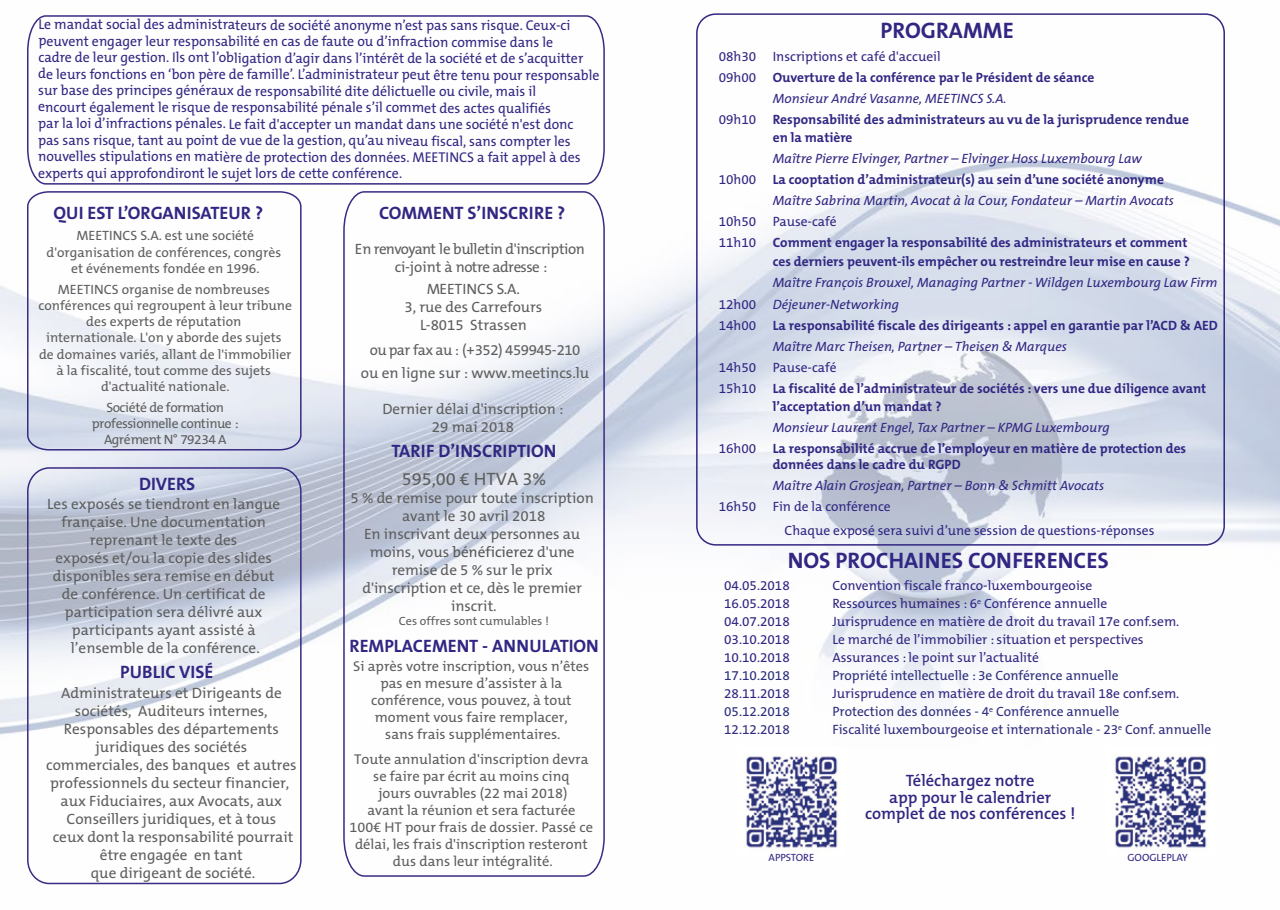
<style>
.page{position:relative;width:1280px;height:910px;background:#fff}
.page>*{position:absolute;margin:0;border:0;box-sizing:border-box;transform-origin:0 0}
.t1{font:700 22.5px "The Mix B7";color:#312783}
.t2{font:700 18px "The Mix B7";color:#312783}
.t3{font:18px "The Mix B5 Plain";color:#5e5e5e}
.t4{font:600 16.5px/16.5px "The Mix B6";color:#312783;text-align:center}
.t5{font:15px/18px "The Mix B5 Plain";color:#5e5e5e;text-align:center}
.t6{font:15px/18px "The Mix B5 Plain";letter-spacing:-.03em;color:#5e5e5e;text-align:center}
.t7{font:14.25px/16.5px "The Mix B5 Plain";letter-spacing:-.005em;color:#312783}
.t8{font:14.25px/17.1px "The Mix B5 Plain";color:#5e5e5e;text-align:center}
.t9{font:700 13.5px/18px "The Mix B7";color:#312783}
.t10{font:13.5px "The Mix B5 Plain";color:#312783}
.t11{font:italic 13.5px/21px "The Mix B5 Plain";color:#312783}
.t12{font:13.5px/16.2px "The Mix B5 Plain";color:#5e5e5e;text-align:center}
.t13{font:13.5px "The Mix B5 Plain";color:#2c2f7c}
.t14{font:13.5px "The Mix B5 Plain";color:#302d7e}
.t15{font:13.5px/16.2px "The Mix B5 Plain";letter-spacing:-.035em;color:#5e5e5e;text-align:center}
.t16{font:12px "The Mix B5 Plain";color:#5e5e5e}
.t17{font:10.5px "The Mix B5 Plain";color:#312783}
.s1{color:#575756}
.s2{font-family:"The Mix B5 Plain";font-weight:400}
.s3{font-style:normal}
.s4{color:#302d7e}
</style>
<div class="page">
<img style="left:0;top:16px;width:1280px;height:869px">
<div style="left:696px;top:13px;width:529px;height:533px;border:2px solid #312783;border-radius:19px"></div>
<svg style="left:26px;top:15px;width:580px;height:170px"></svg>
<svg style="left:342px;top:190px;width:264px;height:687px"></svg>
<svg style="left:26px;top:190px;width:276px;height:261px"></svg>
<div style="left:27px;top:467px;width:275px;height:417px;border:2px solid #392a83;border-radius:23px"></div>
<img style="left:737px;top:747px;width:108px;height:108px">
<img style="left:1106px;top:747px;width:108px;height:108px">
<p class="t7" style="left:38px;top:17px;width:563px">Le mandat social des administrateurs de société anonyme n’est pas sans risque. Ceux-ci peuvent engager leur responsabilité en cas de faute ou d’infraction commise dans le<br>cadre de leur gestion. Ils ont l’obligation d’agir dans l’intérêt de la société et de s’acquitter de leurs fonctions en ‘bon père de famille’. L’administrateur peut être tenu pour responsable sur base des principes généraux de responsabilité dite délictuelle ou civile, mais il<br>encourt également le risque de responsabilité pénale s’il commet des actes qualifiés<br>par la loi d’infractions pénales. Le fait d'accepter un mandat dans une société n'est donc<br>pas sans risque, tant au point de vue de la gestion, qu’au niveau fiscal, sans compter les nouvelles stipulations en matière de protection des données. MEETINCS a fait appel à des experts qui approfondiront le sujet lors de cette conférence.</p>
<p class="t2" style="left:53px;top:203px;width:211px">QUI EST L’ORGANISATEUR ?</p>
<p class="t12" style="left:47px;top:228px;width:236px">MEETINCS S.A. est une société d'organisation de conférences, congrès et événements fondée en 1996.</p>
<p class="t12" style="left:39px;top:281px;width:255px">MEETINCS organise de nombreuses conférences qui regroupent à leur tribune des experts de réputation<br>internationale. L'on y aborde des sujets de domaines variés, allant de l'immobilier à la fiscalité, tout comme des sujets d'actualité nationale.</p>
<p class="t15" style="left:92px;top:400px;width:148px">Société de formation professionnelle continue :<br>Agrément N° 79234 A</p>
<p class="t2" style="left:139px;top:474px;width:58px">DIVERS</p>
<p class="t5" style="left:47px;top:495px;width:234px">Les exposés se tiendront en langue française. Une documentation reprenant le texte des<br>exposés et/ou la copie des slides disponibles sera remise en début de conférence. Un certificat de participation sera délivré aux participants ayant assisté à l’ensemble de la conférence.</p>
<p class="t2" style="left:120px;top:662px;width:95px">PUBLIC VISÉ</p>
<p class="t5" style="left:46px;top:684px;width:252px">Administrateurs et Dirigeants de sociétés, Auditeurs internes,<br>Responsables des départements juridiques des sociétés commerciales, des banques et autres professionnels du secteur financier, aux Fiduciaires, aux Avocats, aux<br>Conseillers juridiques, et à tous<br>ceux dont la responsabilité pourrait être engagée en tant<br>que dirigeant de société.</p>
<p class="t2" style="left:379px;top:203px;width:188px">COMMENT S’INSCRIRE ?</p>
<p class="t6" style="left:355px;top:241px;width:231px">En renvoyant le bulletin d'inscription ci-joint à notre adresse :</p>
<p class="t5" style="left:405px;top:280px;width:139px">MEETINCS S.A.<br>3, rue des Carrefours<br>L-8015 Strassen</p>
<p class="t5" style="left:361px;top:340px;width:230px;line-height:22.5px">ou par fax au : (+352) 459945-210 ou en ligne sur : www.meetincs.lu</p>
<p class="t5" style="left:382px;top:400px;width:182px">Dernier délai d'inscription :<br>29 mai 2018</p>
<p class="t2" style="left:391px;top:441px;width:166px">TARIF D’INSCRIPTION</p>
<p class="t3" style="left:402px;top:469px;width:146px">595,00 € HTVA 3%</p>
<p class="t5" style="left:350px;top:489px;width:245px">5 % de remise pour toute inscription avant le 30 avril 2018<br>En inscrivant deux personnes au moins, vous <span class="s1">bénéficierez</span> d'une remise de 5 % sur le prix d'inscription et ce, dès le premier inscrit.</p>
<p class="t16" style="left:399px;top:614px;width:152px">Ces offres sont cumulables !</p>
<p class="t8" style="left:353px;top:658px;width:238px">Si après votre inscription, vous n’êtes pas en mesure d’assister à la conférence, vous pouvez, à tout moment vous faire remplacer,<br>sans frais supplémentaires.</p>
<p class="t8" style="left:350px;top:751px;width:245px">Toute annulation d'inscription devra se faire par écrit au moins cinq<br>jours ouvrables (22 mai 2018)<br>avant la réunion et sera facturée<br>100€ HT pour frais de dossier. Passé ce délai, les frais d'inscription resteront dus dans leur intégralité.</p>
<p class="t2" style="left:349px;top:636px;width:251px">REMPLACEMENT - ANNULATION</p>
<h1 class="t1" style="left:880px;top:18px;width:135px">PROGRAMME</h1>
<p class="t10" style="left:719px;top:49px;width:224px">08h30 Inscriptions et café d'accueil</p>
<p class="t9" style="left:719px;top:69px;width:377px"><span class="s2">09h00</span> Ouverture de la conférence par le Président de séance</p>
<p class="t11" style="left:773px;top:88px;width:235px">Monsieur André Vasanne, MEETINCS S.A.</p>
<p class="t9" style="left:773px;top:111px;width:418px;text-indent:-54px"><span class="s2">09h10</span> Responsabilité des administrateurs au vu de la jurisprudence rendue en la matière</p>
<p class="t11" style="left:773px;top:148px;width:371px">Maître Pierre Elvinger, Partner – Elvinger Hoss Luxembourg Law</p>
<p class="t9" style="left:719px;top:171px;width:447px"><span class="s2">10h00</span> La cooptation d’administrateur(s) au sein d’une société anonyme</p>
<p class="t11" style="left:773px;top:190px;width:403px">Maître Sabrina Martin, Avocat à la Cour, Fondateur – Martin Avocats</p>
<p class="t10" style="left:719px;top:214px;width:119px">10h50 Pause-café</p>
<p class="t9" style="left:719px;top:233px;width:472px;line-height:19.5px;text-align:right"><span class="s2">11h10</span> Comment engager la responsabilité des administrateurs et comment ces derniers peuvent-ils empêcher ou restreindre leur mise en cause ?</p>
<p class="t11" style="left:719px;top:273px;width:500px;text-indent:54px">Maître François Brouxel, Managing Partner - Wildgen Luxembourg Law Firm<br><span class="s3">12h00</span> Déjeuner-Networking</p>
<p class="t9" style="left:719px;top:316px;width:501px"><span class="s2">14h00</span> La responsabilité fiscale des dirigeants : appel en garantie par l’ACD &amp; AED</p>
<p class="t11" style="left:773px;top:336px;width:296px">Maître Marc Theisen, Partner – Theisen &amp; Marques</p>
<p class="t10" style="left:719px;top:360px;width:119px">14h50 Pause-café</p>
<p class="t9" style="left:773px;top:379px;width:435px;text-indent:-54px"><span class="s2">15h10</span> La fiscalité de l’administrateur de sociétés : vers une due diligence avant l’acceptation d’un mandat ?</p>
<p class="t11" style="left:773px;top:417px;width:338px">Monsieur Laurent Engel, Tax Partner – KPMG Luxembourg</p>
<p class="t9" style="left:773px;top:440px;width:415px;line-height:16.5px;text-indent:-54px"><span class="s2">16h00</span> La responsabilité accrue de l’employeur en matière de protection des données dans le cadre du RGPD</p>
<p class="t11" style="left:773px;top:475px;width:333px">Maître Alain Grosjean, Partner – Bonn &amp; Schmitt Avocats</p>
<p class="t10" style="left:719px;top:499px;width:174px">16h50 Fin de la conférence</p>
<p class="t10" style="left:784px;top:523px;width:371px">Chaque exposé sera suivi d’une session de questions-réponses</p>
<h1 class="t1" style="left:788px;top:548px;width:323px">NOS PROCHAINES CONFERENCES</h1>
<p class="t10" style="left:724px;top:578px;width:67px">04.05.2018</p>
<p class="t10" style="left:832px;top:578px;width:262px">Convention fiscale franco-luxembourgeoise</p>
<p class="t10" style="left:724px;top:596px;width:67px">16.05.2018</p>
<p class="t10" style="left:832px;top:596px;width:276px">Ressources humaines : 6<sup>e</sup> Conférence annuelle</p>
<p class="t10" style="left:724px;top:614px;width:67px">04.07.2018</p>
<p class="t10" style="left:832px;top:614px;width:348px">Jurisprudence en matière de droit du travail 17e conf.sem.</p>
<p class="t10" style="left:724px;top:632px;width:67px">03.10.2018</p>
<p class="t10" style="left:832px;top:632px;width:313px">Le marché de l’immobilier : situation et perspectives</p>
<p class="t10" style="left:724px;top:650px;width:67px">10.10.2018</p>
<p class="t10" style="left:832px;top:650px;width:208px">Assurances : le point sur l’actualité</p>
<p class="t13" style="left:724px;top:668px;width:67px">17.10.2018</p>
<p class="t13" style="left:832px;top:668px;width:288px">Propriété intellectuelle : 3e Conférence annuelle</p>
<p class="t10" style="left:724px;top:686px;width:67px">28.11.2018</p>
<p class="t10" style="left:832px;top:686px;width:348px">Jurisprudence en matière de droit du travail 18e conf.sem.</p>
<p class="t13" style="left:724px;top:704px;width:67px">05.12.2018</p>
<p class="t13" style="left:832px;top:704px;width:289px">Protection des données - <span class="s4">4</span><sup>e</sup> <span class="s4">Conférence annuelle</span></p>
<p class="t14" style="left:724px;top:722px;width:67px">12.12.2018</p>
<p class="t14" style="left:832px;top:722px;width:380px">Fiscalité luxembourgeoise et internationale - 23<sup>e</sup> Conf. annuelle</p>
<p class="t4" style="left:865px;top:773px;width:212px">Téléchargez notre<br>app pour le calendrier complet de nos conférences !</p>
<p class="t17" style="left:768px;top:852px;width:47px">APPSTORE</p>
<p class="t17" style="left:1127px;top:852px;width:62px">GOOGLEPLAY</p>
</div>
